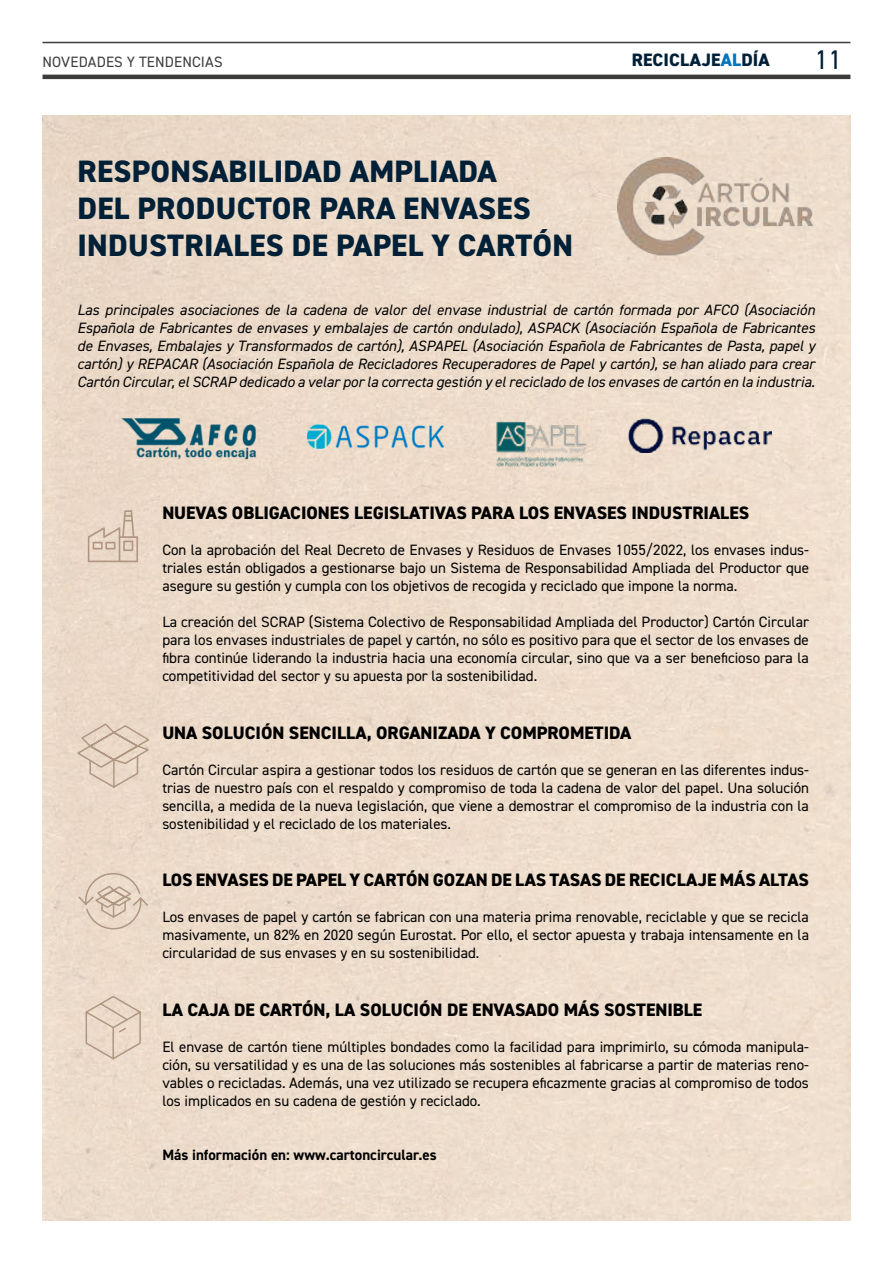
<style>
.page{position:relative;width:893px;height:1263px;background:#fff}
.page>*{position:absolute;margin:0;border:0;box-sizing:border-box;transform-origin:0 0}
.t1{font:800 31.05px/37.2px "DIN2014";letter-spacing:.01em;color:#002038}
.t2{font:27px "DIN2014";color:#002038}
.t3{font:800 18px "DIN2014";color:#000}
.t4{font:800 18px "DIN2014";letter-spacing:.01em;color:#002038}
.t5{font:15px/18px "DIN2014";color:#000;text-align:justify}
.t6{font:italic 15px/18px "DIN2014";color:#000;text-align:justify}
.t7{font:700 15px "DIN2014";color:#000}
.t8{font:15px "DIN2014";letter-spacing:.01em;color:#3c3c3b}
.s1{color:#0073bc}
</style>
<div class="page">
<div style="left:43px;top:116px;width:807px;height:1104px;background:#eddccb"></div>
<img style="left:617px;top:157px;width:198px;height:99px">
<img style="left:120px;top:415px;width:137px;height:46px">
<img style="left:307px;top:423px;width:136px;height:28px">
<img style="left:493px;top:421px;width:97px;height:46px">
<img style="left:628px;top:419px;width:143px;height:34px">
<hr style="left:43px;top:42px;width:807px;height:1px;background:#3c3c3b">
<hr style="left:43px;top:75px;width:807px;height:4px;background:#3c3c3b">
<svg style="left:75px;top:722px;width:76px;height:67px;background:#e3cfbd"></svg>
<svg style="left:77px;top:869px;width:73px;height:64px;background:#e3d1bf"></svg>
<svg style="left:84px;top:995px;width:58px;height:65px;background:#e5d2c0"></svg>
<svg style="left:88px;top:510px;width:50px;height:52px;background:#decab8"></svg>
<p class="t8" style="left:43px;top:52px;width:182px">NOVEDADES Y TENDENCIAS</p>
<h1 class="t1" style="left:77px;top:153px;width:497px">RESPONSABILIDAD AMPLIADA<br>DEL PRODUCTOR PARA ENVASES<br>INDUSTRIALES DE PAPEL Y CARTÓN</h1>
<p class="t4" style="left:632px;top:48px;width:140px">RECICLAJE<span class="s1">AL</span>DÍA</p>
<h2 class="t2" style="left:815px;top:43px;width:28px">11</h2>
<p class="t6" style="left:77px;top:301px;width:739px">Las principales asociaciones de la cadena de valor del envase industrial de cartón formada por AFCO (Asociación Española de Fabricantes de envases y embalajes de cartón ondulado), ASPACK (Asociación Española de Fabricantes de Envases, Embalajes y Transformados de cartón), ASPAPEL (Asociación Española de Fabricantes de Pasta, papel y cartón) y REPACAR (Asociación Española de Recicladores Recuperadores de Papel y cartón), se han aliado para crear Cartón Circular, el SCRAP dedicado a velar por la correcta gestión y el reciclado de los envases de cartón en la industria.</p>
<p class="t3" style="left:162px;top:501px;width:588px">NUEVAS OBLIGACIONES LEGISLATIVAS PARA LOS ENVASES INDUSTRIALES</p>
<p class="t5" style="left:162px;top:540px;width:648px">Con la aprobación del Real Decreto de Envases y Residuos de Envases 1055/2022, los envases indus&shy;triales están obligados a gestionarse bajo un Sistema de Responsabilidad Ampliada del Productor que asegure su gestión y cumpla con los objetivos de recogida y reciclado que impone la norma.</p>
<p class="t5" style="left:162px;top:612px;width:648px">La creación del SCRAP (Sistema Colectivo de Responsabilidad Ampliada del Productor) Cartón Circular para los envases industriales de papel y cartón, no sólo es positivo para que el sector de los envases de fibra continúe liderando la industria hacia una economía circular, sino que va a ser beneficioso para la competitividad del sector y su apuesta por la sostenibilidad.</p>
<p class="t3" style="left:162px;top:720px;width:470px">UNA SOLUCIÓN SENCILLA, ORGANIZADA Y COMPROMETIDA</p>
<p class="t5" style="left:162px;top:760px;width:648px">Cartón Circular aspira a gestionar todos los residuos de cartón que se generan en las diferentes indus&shy;trias de nuestro país con el respaldo y compromiso de toda la cadena de valor del papel. Una solución sencilla, a medida de la nueva legislación, que viene a demostrar el compromiso de la industria con la sostenibilidad y el reciclado de los materiales.</p>
<p class="t3" style="left:162px;top:868px;width:648px">LOS ENVASES DE PAPEL Y CARTÓN GOZAN DE LAS TASAS DE RECICLAJE MÁS ALTAS</p>
<p class="t5" style="left:162px;top:908px;width:648px">Los envases de papel y cartón se fabrican con una materia prima renovable, reciclable y que se recicla masivamente, un 82% en 2020 según Eurostat. Por ello, el sector apuesta y trabaja intensamente en la circularidad de sus envases y en su sostenibilidad.</p>
<p class="t3" style="left:162px;top:998px;width:541px">LA CAJA DE CARTÓN, LA SOLUCIÓN DE ENVASADO MÁS SOSTENIBLE</p>
<p class="t5" style="left:162px;top:1037px;width:648px">El envase de cartón tiene múltiples bondades como la facilidad para imprimirlo, su cómoda manipula&shy;ción, su versatilidad y es una de las soluciones más sostenibles al fabricarse a partir de materias reno&shy;vables o recicladas. Además, una vez utilizado se recupera eficazmente gracias al compromiso de todos los implicados en su cadena de gestión y reciclado.</p>
<p class="t7" style="left:162px;top:1145px;width:276px">Más información en: www.cartoncircular.es</p>
</div>
